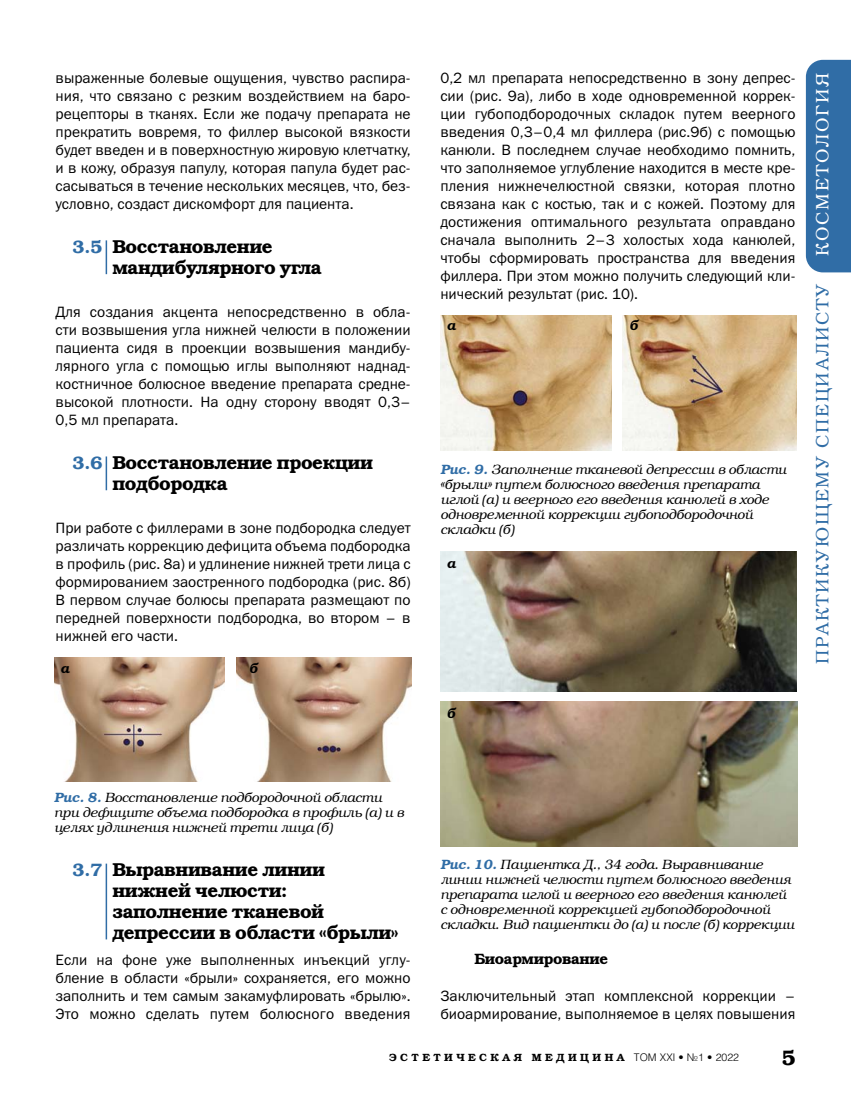
<style>
.page{position:relative;width:851px;height:1106px;background:#fff}
.page>*{position:absolute;margin:0;border:0;box-sizing:border-box;transform-origin:0 0}
.t1{font:700 21px "Bookman C";color:#000}
.t2{font:700 18.75px/21px "Bookman C";letter-spacing:-.02em;color:#000}
.t3{font:18px "Bookman C";letter-spacing:.1em;color:#306da6}
.t4{font:18px "Bookman C";letter-spacing:.1em;color:#fff}
.t5{font:15px/18px "Franklin Gothic Book C";color:#000;text-align:justify}
.t6{font:700 15px "Bookman C";letter-spacing:-.02em;color:#000}
.t7{font:italic 13.5px/15px "Bookman C";color:#000}
.t8{font:italic 700 13.5px "Bookman C";color:#000}
.t9{font:700 10.5px "Bookman C";letter-spacing:.33em;color:#000}
.s1{font-size:18px;color:#306da6}
.s2{font-weight:700;color:#306da6}
.s3{font-family:"Helios Light C";font-weight:400}
</style>
<div class="page">
<div style="left:805px;top:60px;width:45px;height:212px;background:#306da6"></div>
<hr style="left:106px;top:240px;width:1px;height:34px;background:#306da6">
<hr style="left:106px;top:456px;width:1px;height:34px;background:#306da6">
<hr style="left:106px;top:863px;width:1px;height:76px;background:#306da6">
<img style="left:54px;top:658px;width:171px;height:123px">
<img style="left:236px;top:658px;width:175px;height:123px">
<img style="left:440px;top:315px;width:171px;height:135px">
<img style="left:622px;top:315px;width:174px;height:135px">
<img style="left:440px;top:551px;width:356px;height:140px">
<img style="left:440px;top:701px;width:357px;height:145px">
<p class="t5" style="left:56px;top:70px;width:356px">выраженные болевые ощущения, чувство распира&shy;ния, что связано с резким воздействием на баро&shy;рецепторы в тканях. Если же подачу препарата не прекратить вовремя, то филлер высокой вязкости будет введен и в поверхностную жировую клетчатку, и в кожу, образуя папулу, которая папула будет рас&shy;сасываться в течение нескольких месяцев, что, без&shy;условно, создаст дискомфорт для пациента.</p>
<p class="t2" style="left:112px;top:238px;width:211px;text-indent:-40px"><span class="s1">3.5</span> Восстановление мандибулярного угла</p>
<p class="t5" style="left:56px;top:304px;width:356px">Для создания акцента непосредственно в обла&shy;сти возвышения угла нижней челюсти в положении пациента сидя в проекции возвышения мандибу&shy;лярного угла с помощью иглы выполняют наднад&shy;костничное болюсное введение препарата средне&shy;высокой плотности. На одну сторону вводят 0,3– 0,5 мл препарата.</p>
<p class="t2" style="left:112px;top:454px;width:262px;text-indent:-40px"><span class="s1">3.6</span> Восстановление проекции подбородка</p>
<p class="t5" style="left:56px;top:520px;width:356px">При работе с филлерами в зоне подбородка следует различать коррекцию дефицита объема подбородка в профиль (рис. 8а) и удлинение нижней трети лица с формированием заостренного подбородка (рис. 8б)<br>В первом случае болюсы препарата размещают по передней поверхности подбородка, во втором – в нижней его части.</p>
<p class="t8" style="left:60px;top:663px;width:11px">а</p>
<p class="t8" style="left:249px;top:663px;width:10px">б</p>
<p class="t5" style="left:440px;top:70px;width:356px">0,2 мл препарата непосредственно в зону депрес&shy;сии (рис. 9а), либо в ходе одновременной коррек&shy;ции губоподбородочных складок путем веерного введения 0,3–0,4 мл филлера (рис.9б) с помощью канюли. В последнем случае необходимо помнить, что заполняемое углубление находится в месте кре&shy;пления нижнечелюстной связки, которая плотно связана как с костью, так и с кожей. Поэтому для достижения оптимального результата оправдано сначала выполнить 2–3 холостых хода канюлей, чтобы сформировать пространства для введения филлера. При этом можно получить следующий кли&shy;нический результат (рис. 10).</p>
<p class="t8" style="left:446px;top:321px;width:11px">а</p>
<p class="t8" style="left:629px;top:321px;width:10px">б</p>
<p class="t7" style="left:440px;top:463px;width:347px"><span class="s2">Рис. 9.</span> Заполнение тканевой депрессии в области «брыли» путем болюсного введения препарата иглой (а) и веерного его введения канюлей в ходе одновременной коррекции губоподбородочной складки (б)</p>
<p class="t8" style="left:446px;top:558px;width:11px">а</p>
<p class="t8" style="left:447px;top:708px;width:10px">б</p>
<p class="t4" style="left:815px;top:256px;width:184px;rotate:-90deg">КОСМЕТОЛОГИЯ</p>
<p class="t3" style="left:815px;top:664px;width:382px;rotate:-90deg">ПРАКТИКУЮЩЕМУ СПЕЦИАЛИСТУ</p>
<p class="t7" style="left:54px;top:791px;width:351px"><span class="s2">Рис. 8.</span> Восстановление подбородочной области при дефиците объема подбородка в профиль (а) и в целях удлинения нижней трети лица (б)</p>
<p class="t2" style="left:112px;top:861px;width:288px;text-indent:-40px"><span class="s1">3.7</span> Выравнивание линии нижней челюсти: заполнение тканевой депрессии в области «брыли»</p>
<p class="t5" style="left:56px;top:952px;width:356px">Если на фоне уже выполненных инъекций углу&shy;бление в области «брыли» сохраняется, его можно заполнить и тем самым закамуфлировать «брылю».<br>Это можно сделать путем болюсного введения</p>
<p class="t7" style="left:440px;top:858px;width:355px"><span class="s2">Рис. 10.</span> Пациентка Д., 34 года. Выравнивание линии нижней челюсти путем болюсного введения препарата иглой и веерного его введения канюлей с одновременной коррекцией губоподбородочной складки. Вид пациентки до (а) и после (б) коррекции</p>
<p class="t6" style="left:474px;top:953px;width:135px">Биоармирование</p>
<p class="t5" style="left:440px;top:988px;width:356px">Заключительный этап комплексной коррекции – биоармирование, выполняемое в целях повышения</p>
<p class="t9" style="left:389px;top:1053px;width:351px">ЭСТЕТИЧЕСКАЯ МЕДИЦИНА <span class="s3">ТОМ XXI • №1 • 2022</span></p>
<h1 class="t1" style="left:781px;top:1049px;width:15px">5</h1>
</div>
